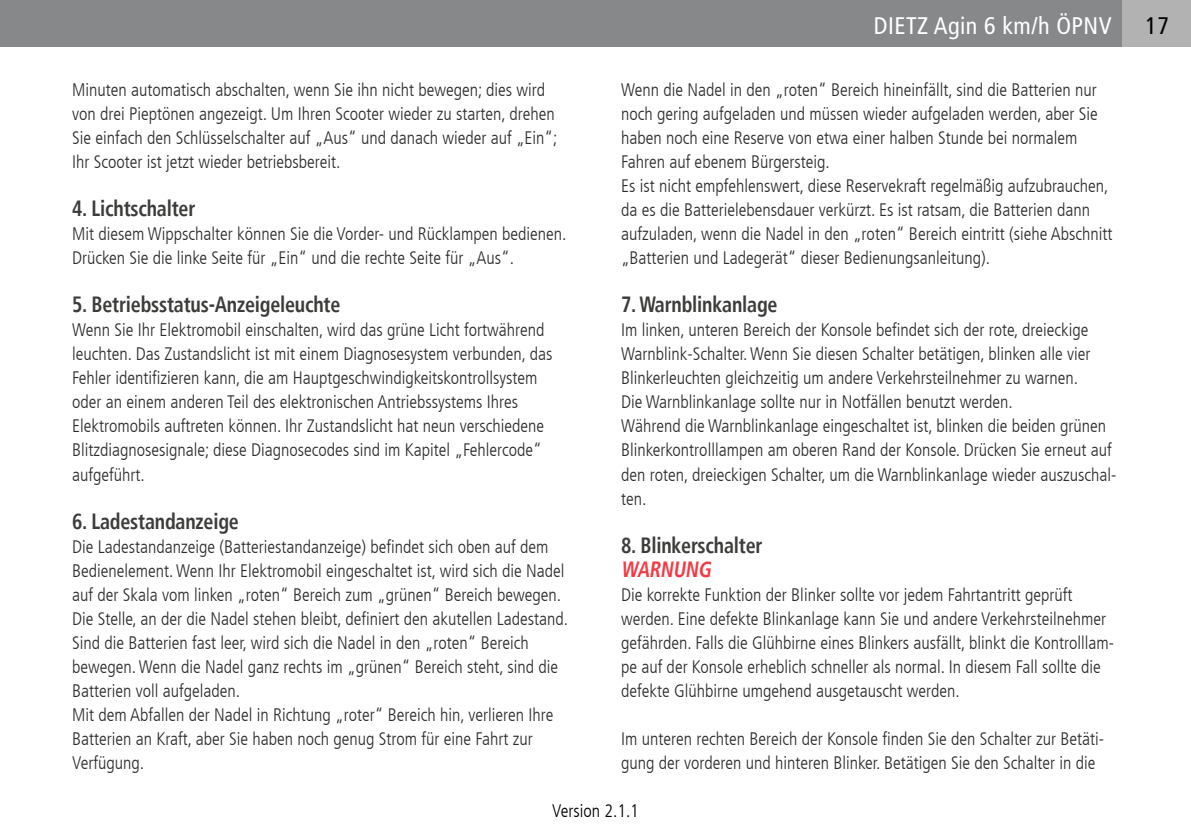
<style>
.page{position:relative;width:1191px;height:840px;background:#fff}
.page>*{position:absolute;margin:0;border:0;box-sizing:border-box;transform-origin:0 0}
.t1{font:condensed 24px "Frutiger LT";letter-spacing:.02em;color:#fff}
.t2{font:condensed 24px "Frutiger LT";color:#000}
.t3{font:700 condensed 22px "Frutiger LT";letter-spacing:-.01em;color:#3c3c3b;scale:.91 1}
.t4{font:700 condensed 22px "Frutiger LT";color:#f33a44;scale:.91 1}
.t5{font:300 condensed 18px/24px "Frutiger LT";color:#2d2d2c}
.t6{font:300 condensed 18px "Frutiger LT";color:#000}
</style>
<div class="page">
<div style="left:0;top:0;width:1191px;height:47px;background:#86888a"></div>
<div style="left:1123px;top:0;width:68px;height:47px;background:#b3b2b2"></div>
<p class="t5" style="left:72px;top:78px;width:487px">Minuten automatisch abschalten, wenn Sie ihn nicht bewegen; dies wird von drei Pieptönen angezeigt. Um Ihren Scooter wieder zu starten, drehen Sie einfach den Schlüsselschalter auf „Aus“ und danach wieder auf „Ein“; Ihr Scooter ist jetzt wieder betriebsbereit.</p>
<p class="t3" style="left:72px;top:195px;width:137px">4. Lichtschalter</p>
<p class="t5" style="left:72px;top:222px;width:496px">Mit diesem Wippschalter können Sie die Vorder- und Rücklampen bedienen.<br>Drücken Sie die linke Seite für „Ein“ und die rechte Seite für „Aus“.</p>
<p class="t3" style="left:72px;top:291px;width:296px">5. Betriebsstatus-Anzeigeleuchte</p>
<p class="t5" style="left:72px;top:318px;width:482px">Wenn Sie Ihr Elektromobil einschalten, wird das grüne Licht fortwährend leuchten. Das Zustandslicht ist mit einem Diagnosesystem verbunden, das Fehler identifizieren kann, die am Hauptgeschwindigkeitskontrollsystem oder an einem anderen Teil des elektronischen Antriebssystems Ihres Elektromobils auftreten können. Ihr Zustandslicht hat neun verschiedene Blitzdiagnosesignale; diese Diagnosecodes sind im Kapitel „Fehlercode“ aufgeführt.</p>
<p class="t3" style="left:72px;top:507px;width:185px">6. Ladestandanzeige</p>
<p class="t5" style="left:72px;top:534px;width:497px">Die Ladestandanzeige (Batteriestandanzeige) befindet sich oben auf dem Bedienelement. Wenn Ihr Elektromobil eingeschaltet ist, wird sich die Nadel auf der Skala vom linken „roten“ Bereich zum „grünen“ Bereich bewegen.<br>Die Stelle, an der die Nadel stehen bleibt, definiert den akutellen Ladestand.<br>Sind die Batterien fast leer, wird sich die Nadel in den „roten“ Bereich bewegen. Wenn die Nadel ganz rechts im „grünen“ Bereich steht, sind die Batterien voll aufgeladen.<br>Mit dem Abfallen der Nadel in Richtung „roter“ Bereich hin, verlieren Ihre Batterien an Kraft, aber Sie haben noch genug Strom für eine Fahrt zur Verfügung.</p>
<h1 class="t1" style="left:874px;top:11px;width:239px">DIETZ Agin 6 km/h ÖPNV</h1>
<h1 class="t2" style="left:1145px;top:11px;width:25px">17</h1>
<p class="t5" style="left:621px;top:78px;width:493px">Wenn die Nadel in den „roten“ Bereich hineinfällt, sind die Batterien nur noch gering aufgeladen und müssen wieder aufgeladen werden, aber Sie haben noch eine Reserve von etwa einer halben Stunde bei normalem Fahren auf ebenem Bürgersteig.<br>Es ist nicht empfehlenswert, diese Reservekraft regelmäßig aufzubrauchen, da es die Batterielebensdauer verkürzt. Es ist ratsam, die Batterien dann aufzuladen, wenn die Nadel in den „roten“ Bereich eintritt (siehe Abschnitt „Batterien und Ladegerät“ dieser Bedienungsanleitung).</p>
<p class="t3" style="left:621px;top:291px;width:174px">7. Warnblinkanlage</p>
<p class="t5" style="left:621px;top:318px;width:497px">Im linken, unteren Bereich der Konsole befindet sich der rote, dreieckige Warnblink-Schalter. Wenn Sie diesen Schalter betätigen, blinken alle vier Blinkerleuchten gleichzeitig um andere Verkehrsteilnehmer zu warnen.<br>Die Warnblinkanlage sollte nur in Notfällen benutzt werden.<br>Während die Warnblinkanlage eingeschaltet ist, blinken die beiden grünen Blinkerkontrolllampen am oberen Rand der Konsole. Drücken Sie erneut auf den roten, dreieckigen Schalter, um die Warnblinkanlage wieder auszuschal&shy;ten.</p>
<p class="t3" style="left:621px;top:531px;width:157px">8. Blinkerschalter</p>
<p class="t4" style="left:621px;top:555px;width:105px">WARNUNG</p>
<p class="t5" style="left:621px;top:582px;width:494px">Die korrekte Funktion der Blinker sollte vor jedem Fahrtantritt geprüft werden. Eine defekte Blinkanlage kann Sie und andere Verkehrsteilnehmer gefährden. Falls die Glühbirne eines Blinkers ausfällt, blinkt die Kontrolllam&shy;pe auf der Konsole erheblich schneller als normal. In diesem Fall sollte die defekte Glühbirne umgehend ausgetauscht werden.</p>
<p class="t5" style="left:621px;top:726px;width:484px">Im unteren rechten Bereich der Konsole finden Sie den Schalter zur Betäti&shy;gung der vorderen und hinteren Blinker. Betätigen Sie den Schalter in die</p>
<p class="t6" style="left:552px;top:800px;width:88px">Version 2.1.1</p>
</div>
